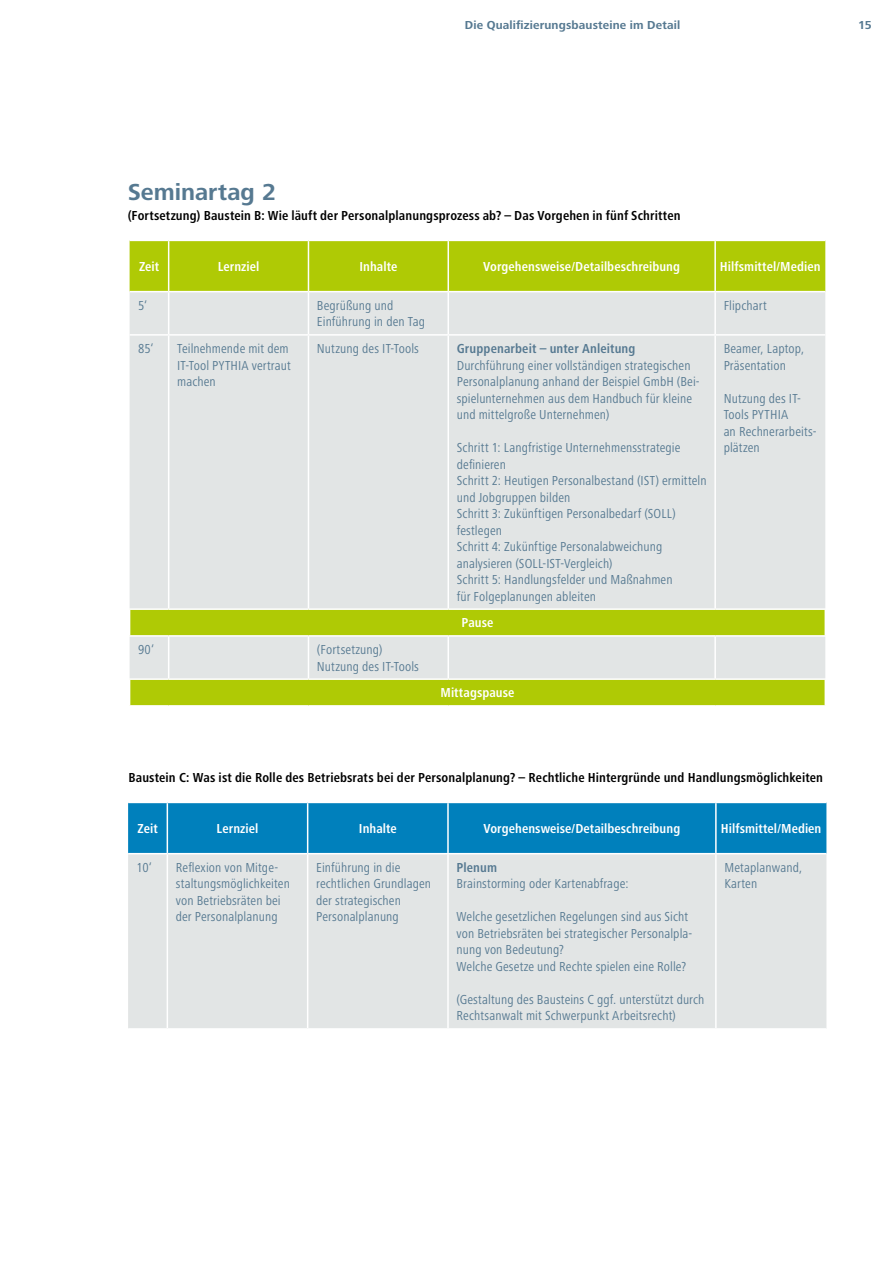
<style>
.page{position:relative;width:893px;height:1263px;background:#fff}
.page>*{position:absolute;margin:0;border:0;box-sizing:border-box;transform-origin:0 0}
.t1{font:700 24px "Frutiger Next Pro";color:#567991}
.t2{font:condensed 13.5px/16.5px "Frutiger Next Pro";letter-spacing:.01em;color:#567991}
.t3{font:700 condensed 13.5px "Frutiger Next Pro";letter-spacing:.01em;color:#000}
.t4{font:700 condensed 13.5px "Frutiger Next Pro";letter-spacing:.005em;color:#fff}
.t5{font:700 condensed 13.5px "Frutiger Next Pro";letter-spacing:.01em;color:#567991}
.t6{font:700 12px "Frutiger Next Pro";letter-spacing:.01em;color:#567991}
</style>
<div class="page">
<div style="left:130px;top:241px;width:695px;height:464px;background:#afca05"></div>
<div style="left:130px;top:292px;width:695px;height:386px;background:#e2e5e5"></div>
<hr style="left:168px;top:241px;width:1px;height:50px;background:#fff">
<hr style="left:129px;top:608px;width:40px;height:2px;background:#fff">
<hr style="left:169px;top:608px;width:139px;height:2px;background:#fff">
<hr style="left:308px;top:608px;width:140px;height:2px;background:#fff">
<hr style="left:448px;top:608px;width:267px;height:2px;background:#fff">
<hr style="left:715px;top:608px;width:111px;height:2px;background:#fff">
<hr style="left:308px;top:241px;width:1px;height:50px;background:#fff">
<hr style="left:447px;top:241px;width:2px;height:50px;background:#fff">
<hr style="left:714px;top:241px;width:2px;height:50px;background:#fff">
<hr style="left:129px;top:678px;width:40px;height:2px;background:#fff">
<hr style="left:169px;top:678px;width:139px;height:2px;background:#fff">
<hr style="left:308px;top:678px;width:140px;height:2px;background:#fff">
<hr style="left:448px;top:678px;width:267px;height:2px;background:#fff">
<hr style="left:715px;top:678px;width:111px;height:2px;background:#fff">
<hr style="left:130px;top:291px;width:39px;height:1px;background:#fff">
<hr style="left:130px;top:334px;width:39px;height:2px;background:#fff">
<hr style="left:129px;top:635px;width:40px;height:2px;background:#fff">
<hr style="left:169px;top:291px;width:139px;height:1px;background:#fff">
<hr style="left:169px;top:334px;width:139px;height:2px;background:#fff">
<hr style="left:169px;top:635px;width:139px;height:2px;background:#fff">
<hr style="left:308px;top:291px;width:140px;height:1px;background:#fff">
<hr style="left:308px;top:334px;width:140px;height:2px;background:#fff">
<hr style="left:308px;top:635px;width:140px;height:2px;background:#fff">
<hr style="left:448px;top:291px;width:267px;height:1px;background:#fff">
<hr style="left:448px;top:334px;width:267px;height:2px;background:#fff">
<hr style="left:448px;top:635px;width:267px;height:2px;background:#fff">
<hr style="left:715px;top:291px;width:110px;height:1px;background:#fff">
<hr style="left:715px;top:334px;width:110px;height:2px;background:#fff">
<hr style="left:715px;top:635px;width:111px;height:2px;background:#fff">
<hr style="left:168px;top:292px;width:1px;height:42px;background:#fff">
<hr style="left:168px;top:336px;width:1px;height:272px;background:#fff">
<hr style="left:168px;top:637px;width:1px;height:41px;background:#fff">
<hr style="left:308px;top:292px;width:1px;height:42px;background:#fff">
<hr style="left:308px;top:336px;width:1px;height:272px;background:#fff">
<hr style="left:308px;top:637px;width:1px;height:41px;background:#fff">
<hr style="left:447px;top:292px;width:2px;height:42px;background:#fff">
<hr style="left:447px;top:336px;width:2px;height:272px;background:#fff">
<hr style="left:447px;top:637px;width:2px;height:41px;background:#fff">
<hr style="left:714px;top:292px;width:2px;height:42px;background:#fff">
<hr style="left:714px;top:336px;width:2px;height:272px;background:#fff">
<hr style="left:714px;top:637px;width:2px;height:41px;background:#fff">
<div style="left:128px;top:803px;width:698px;height:50px;background:#0080bc"></div>
<div style="left:128px;top:854px;width:698px;height:174px;background:#e2e5e5"></div>
<hr style="left:167px;top:803px;width:1px;height:50px;background:#fff">
<hr style="left:307px;top:803px;width:1px;height:50px;background:#fff">
<hr style="left:447px;top:803px;width:2px;height:50px;background:#fff">
<hr style="left:715px;top:803px;width:2px;height:50px;background:#fff">
<hr style="left:167px;top:854px;width:1px;height:174px;background:#fff">
<hr style="left:307px;top:854px;width:1px;height:174px;background:#fff">
<hr style="left:447px;top:854px;width:2px;height:174px;background:#fff">
<hr style="left:715px;top:854px;width:2px;height:174px;background:#fff">
<p class="t6" style="left:465px;top:18px;width:217px">Die Qualifizierungsbausteine im Detail</p>
<p class="t6" style="left:858px;top:18px;width:15px">15</p>
<h1 class="t1" style="left:128px;top:179px;width:150px">Seminartag 2</h1>
<p class="t3" style="left:128px;top:208px;width:554px">(Fortsetzung) Baustein B: Wie läuft der Personalplanungsprozess ab? – Das Vorgehen in fünf Schritten</p>
<p class="t4" style="left:139px;top:259px;width:22px">Zeit</p>
<p class="t4" style="left:218px;top:259px;width:43px">Lernziel</p>
<p class="t4" style="left:359px;top:259px;width:39px">Inhalte</p>
<p class="t4" style="left:483px;top:259px;width:198px">Vorgehensweise/Detailbeschreibung</p>
<p class="t4" style="left:720px;top:259px;width:102px">Hilfsmittel/Medien</p>
<p class="t2" style="left:138px;top:297px;width:11px">5‘</p>
<p class="t2" style="left:317px;top:297px;width:109px">Begrüßung und<br>Einführung in den Tag</p>
<p class="t2" style="left:724px;top:297px;width:45px">Flipchart</p>
<p class="t2" style="left:138px;top:340px;width:17px">85‘</p>
<p class="t2" style="left:177px;top:340px;width:115px">Teilnehmende mit dem<br>IT-Tool PYTHIA vertraut machen</p>
<p class="t2" style="left:317px;top:340px;width:103px">Nutzung des IT-Tools</p>
<p class="t5" style="left:457px;top:341px;width:180px">Gruppenarbeit – unter Anleitung</p>
<p class="t2" style="left:724px;top:340px;width:82px">Beamer, Laptop,<br>Präsentation</p>
<p class="t2" style="left:724px;top:390px;width:94px">Nutzung des IT-<br>Tools PYTHIA<br>an Rechnerarbeits&shy;plätzen</p>
<p class="t2" style="left:457px;top:357px;width:244px">Durchführung einer vollständigen strategischen Personalplanung anhand der Beispiel GmbH (Bei&shy;spielunternehmen aus dem Handbuch für kleine und mittelgroße Unternehmen)</p>
<p class="t2" style="left:457px;top:439px;width:251px">Schritt 1: Langfristige Unternehmensstrategie definieren<br>Schritt 2: Heutigen Personalbestand (IST) ermitteln und Jobgruppen bilden<br>Schritt 3: Zukünftigen Personalbedarf (SOLL) festlegen<br>Schritt 4: Zukünftige Personalabweichung analysieren (SOLL-IST-Vergleich)<br>Schritt 5: Handlungsfelder und Maßnahmen<br>für Folgeplanungen ableiten</p>
<p class="t2" style="left:138px;top:641px;width:18px">90‘</p>
<p class="t2" style="left:317px;top:641px;width:103px">(Fortsetzung)<br>Nutzung des IT-Tools</p>
<p class="t4" style="left:462px;top:615px;width:33px">Pause</p>
<p class="t4" style="left:440px;top:685px;width:75px">Mittagspause</p>
<p class="t3" style="left:128px;top:769px;width:696px">Baustein C: Was ist die Rolle des Betriebsrats bei der Personalplanung? – Rechtliche Hintergründe und Handlungsmöglichkeiten</p>
<p class="t4" style="left:138px;top:821px;width:22px">Zeit</p>
<p class="t4" style="left:217px;top:821px;width:43px">Lernziel</p>
<p class="t4" style="left:359px;top:821px;width:39px">Inhalte</p>
<p class="t4" style="left:483px;top:821px;width:198px">Vorgehensweise/Detailbeschreibung</p>
<p class="t4" style="left:721px;top:821px;width:102px">Hilfsmittel/Medien</p>
<p class="t2" style="left:137px;top:859px;width:17px">10‘</p>
<p class="t2" style="left:176px;top:859px;width:116px">Reflexion von Mitge&shy;staltungsmöglichkeiten von Betriebsräten bei der Personalplanung</p>
<p class="t2" style="left:316px;top:859px;width:117px">Einführung in die rechtlichen Grundlagen der strategischen<br>Personalplanung</p>
<p class="t5" style="left:456px;top:860px;width:42px">Plenum</p>
<p class="t2" style="left:724px;top:859px;width:79px">Metaplanwand,<br>Karten</p>
<p class="t2" style="left:456px;top:876px;width:173px">Brainstorming oder Kartenabfrage:</p>
<p class="t2" style="left:456px;top:909px;width:237px">Welche gesetzlichen Regelungen sind aus Sicht von Betriebsräten bei strategischer Personalpla&shy;nung von Bedeutung?<br>Welche Gesetze und Rechte spielen eine Rolle?</p>
<p class="t2" style="left:456px;top:991px;width:249px">(Gestaltung des Bausteins C ggf. unterstützt durch<br>Rechtsanwalt mit Schwerpunkt Arbeitsrecht)</p>
</div>
